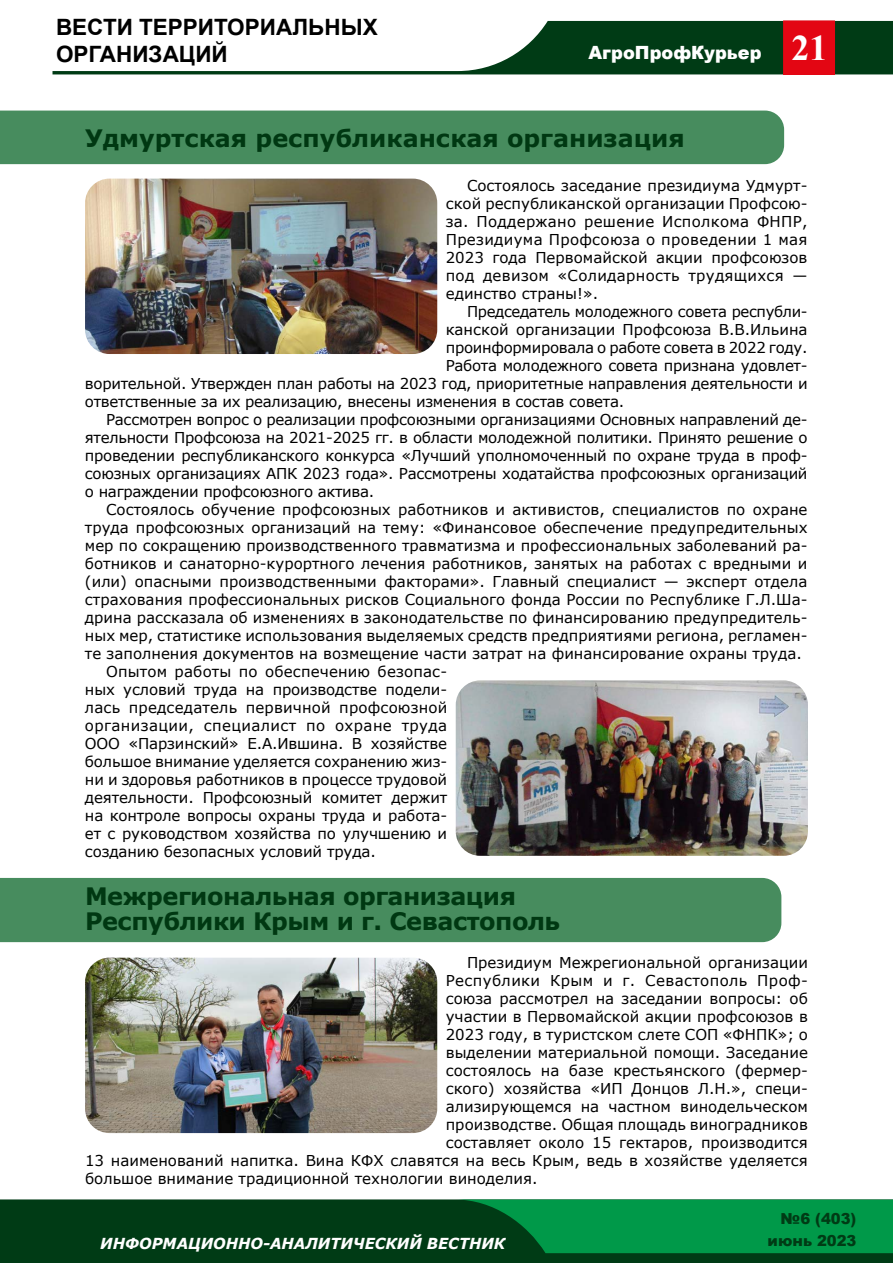
<style>
.page{position:relative;width:893px;height:1263px;background:#fff}
.page>*{position:absolute;margin:0;border:0;box-sizing:border-box;transform-origin:0 0}
.t1{font:700 36px "Times New Roman";color:#fff}
.t2{font:700 24px/25.5px "Verdana";letter-spacing:-.02em;color:#003812}
.t3{font:700 24px "Verdana";color:#003812}
.t4{font:700 22.5px/27px "Arial";color:#000}
.t5{font:900 18.15px "Arial";color:#fff}
.t6{font:italic 700 15.15px "Verdana";color:#fff}
.t7{font:900 15.15px/21.5px "Arial";color:#003b15;text-align:right}
.t8{font:15px/18px "Verdana";color:#000}
.t9{font:15px "Verdana";letter-spacing:-.02em;color:#000}
.t10{font:15px "Verdana";letter-spacing:.025em;color:#000}
.t11{font:15px "Verdana";letter-spacing:-.025em;color:#000}
</style>
<div class="page">
<svg style="left:53px;top:21px;width:840px;height:53px"></svg>
<div style="left:784px;top:21px;width:50px;height:53px;background:#e30613"></div>
<div style="left:783px;top:21px;width:52px;height:54px;border:1px solid #e30613"></div>
<div style="left:0;top:1199px;width:893px;height:64px;background:#003b15"></div>
<svg style="left:455px;top:1199px;width:438px;height:54px"></svg>
<div style="left:0;top:111px;width:784px;height:53px;background:#478c5e"></div>
<div style="left:0;top:878px;width:781px;height:64px;background:#478c5e"></div>
<img style="left:85px;top:179px;width:352px;height:175px">
<img style="left:85px;top:958px;width:352px;height:175px">
<img style="left:456px;top:680px;width:352px;height:176px">
<h3 class="t4" style="left:56px;top:14px;width:323px">ВЕСТИ ТЕРРИТОРИАЛЬНЫХ<br>ОРГАНИЗАЦИЙ</h3>
<p class="t5" style="left:588px;top:39px;width:175px">АгроПрофКурьер</p>
<h2 class="t3" style="left:85px;top:121px;width:601px">Удмуртская республиканская организация</h2>
<h1 class="t1" style="left:791px;top:22px;width:37px">21</h1>
<p class="t8" style="left:446px;top:176px;width:363px;text-indent:21px">Состоялось заседание президиума Удмурт&shy;ской республиканской организации Профсою&shy;за. Поддержано решение Исполкома ФНПР, Президиума Профсоюза о проведении 1 мая 2023 года Первомайской акции профсоюзов под девизом «Солидарность трудящихся — единство страны!».</p>
<p class="t11" style="left:467px;top:301px;width:342px">Председатель молодежного совета республи-</p>
<p class="t8" style="left:446px;top:320px;width:363px">канской организации Профсоюза В.В.Ильина</p>
<p class="t9" style="left:446px;top:337px;width:363px">проинформировала о работе совета в 2022 году.</p>
<p class="t9" style="left:446px;top:355px;width:363px">Работа молодежного совета признана удовлет-</p>
<p class="t9" style="left:85px;top:373px;width:724px">ворительной. Утвержден план работы на 2023 год, приоритетные направления деятельности и</p>
<p class="t9" style="left:85px;top:391px;width:541px">ответственные за их реализацию, внесены изменения в состав совета.</p>
<p class="t9" style="left:106px;top:409px;width:703px">Рассмотрен вопрос о реализации профсоюзными организациями Основных направлений де-</p>
<p class="t9" style="left:85px;top:427px;width:724px">ятельности Профсоюза на 2021-2025 гг. в области молодежной политики. Принято решение о</p>
<p class="t9" style="left:85px;top:445px;width:724px">проведении республиканского конкурса «Лучший уполномоченный по охране труда в проф-</p>
<p class="t9" style="left:85px;top:463px;width:724px">союзных организациях АПК 2023 года». Рассмотрены ходатайства профсоюзных организаций</p>
<p class="t9" style="left:85px;top:481px;width:291px">о награждении профсоюзного актива.</p>
<p class="t8" style="left:106px;top:500px;width:703px">Состоялось обучение профсоюзных работников и активистов, специалистов по охране</p>
<p class="t8" style="left:85px;top:518px;width:724px">труда профсоюзных организаций на тему: «Финансовое обеспечение предупредительных</p>
<p class="t8" style="left:85px;top:536px;width:724px">мер по сокращению производственного травматизма и профессиональных заболеваний ра-</p>
<p class="t8" style="left:85px;top:554px;width:724px">ботников и санаторно-курортного лечения работников, занятых на работах с вредными и</p>
<p class="t8" style="left:85px;top:572px;width:724px">(или) опасными производственными факторами». Главный специалист — эксперт отдела</p>
<p class="t8" style="left:85px;top:590px;width:724px">страхования профессиональных рисков Социального фонда России по Республике Г.Л.Ша-</p>
<p class="t8" style="left:85px;top:608px;width:724px">дрина рассказала об изменениях в законодательстве по финансированию предупредитель-</p>
<p class="t8" style="left:85px;top:626px;width:724px">ных мер, статистике использования выделяемых средств предприятиями региона, регламен-</p>
<p class="t8" style="left:85px;top:644px;width:719px">те заполнения документов на возмещение части затрат на финансирование охраны труда.</p>
<p class="t8" style="left:106px;top:662px;width:342px">Опытом работы по обеспечению безопас-</p>
<p class="t8" style="left:85px;top:680px;width:364px">ных условий труда на производстве подели-</p>
<p class="t8" style="left:85px;top:698px;width:364px">лась председатель первичной профсоюзной</p>
<p class="t10" style="left:85px;top:715px;width:364px">организации, специалист по охране труда</p>
<p class="t8" style="left:85px;top:734px;width:364px">ООО «Парзинский» Е.А.Ившина. В хозяйстве</p>
<p class="t8" style="left:85px;top:752px;width:364px">большое внимание уделяется сохранению жиз-</p>
<p class="t8" style="left:85px;top:770px;width:364px">ни и здоровья работников в процессе трудовой</p>
<p class="t8" style="left:85px;top:788px;width:364px">деятельности. Профсоюзный комитет держит</p>
<p class="t8" style="left:85px;top:806px;width:364px">на контроле вопросы охраны труда и работа-</p>
<p class="t8" style="left:85px;top:824px;width:364px">ет с руководством хозяйства по улучшению и</p>
<p class="t8" style="left:85px;top:842px;width:292px">созданию безопасных условий труда.</p>
<h2 class="t2" style="left:85px;top:883px;width:477px">Межрегиональная организация<br>Республики Крым и г. Севастополь</h2>
<p class="t8" style="left:467px;top:954px;width:342px">Президиум Межрегиональной организации</p>
<p class="t10" style="left:446px;top:971px;width:361px">Республики Крым и г. Севастополь Проф-</p>
<p class="t8" style="left:446px;top:990px;width:364px">союза рассмотрел на заседании вопросы: об</p>
<p class="t8" style="left:446px;top:1008px;width:364px">участии в Первомайской акции профсоюзов в</p>
<p class="t8" style="left:446px;top:1026px;width:364px">2023 году, в туристском слете СОП «ФНПК»; о</p>
<p class="t8" style="left:446px;top:1044px;width:364px">выделении материальной помощи. Заседание</p>
<p class="t8" style="left:446px;top:1062px;width:364px">состоялось на базе крестьянского (фермер-</p>
<p class="t8" style="left:446px;top:1080px;width:364px">ского) хозяйства «ИП Донцов Л.Н.», специ-</p>
<p class="t8" style="left:446px;top:1098px;width:364px">ализирующемся на частном винодельческом</p>
<p class="t8" style="left:446px;top:1116px;width:364px">производстве. Общая площадь виноградников</p>
<p class="t8" style="left:446px;top:1134px;width:364px">составляет около 15 гектаров, производится</p>
<p class="t8" style="left:85px;top:1152px;width:724px">13 наименований напитка. Вина КФХ славятся на весь Крым, ведь в хозяйстве уделяется</p>
<p class="t8" style="left:85px;top:1170px;width:454px">большое внимание традиционной технологии виноделия.</p>
<p class="t6" style="left:100px;top:1233px;width:407px">ИНФОРМАЦИОННО-АНАЛИТИЧЕСКИЙ ВЕСТНИК</p>
<p class="t7" style="left:768px;top:1208px;width:90px">№6 (403) июнь 2023</p>
</div>
